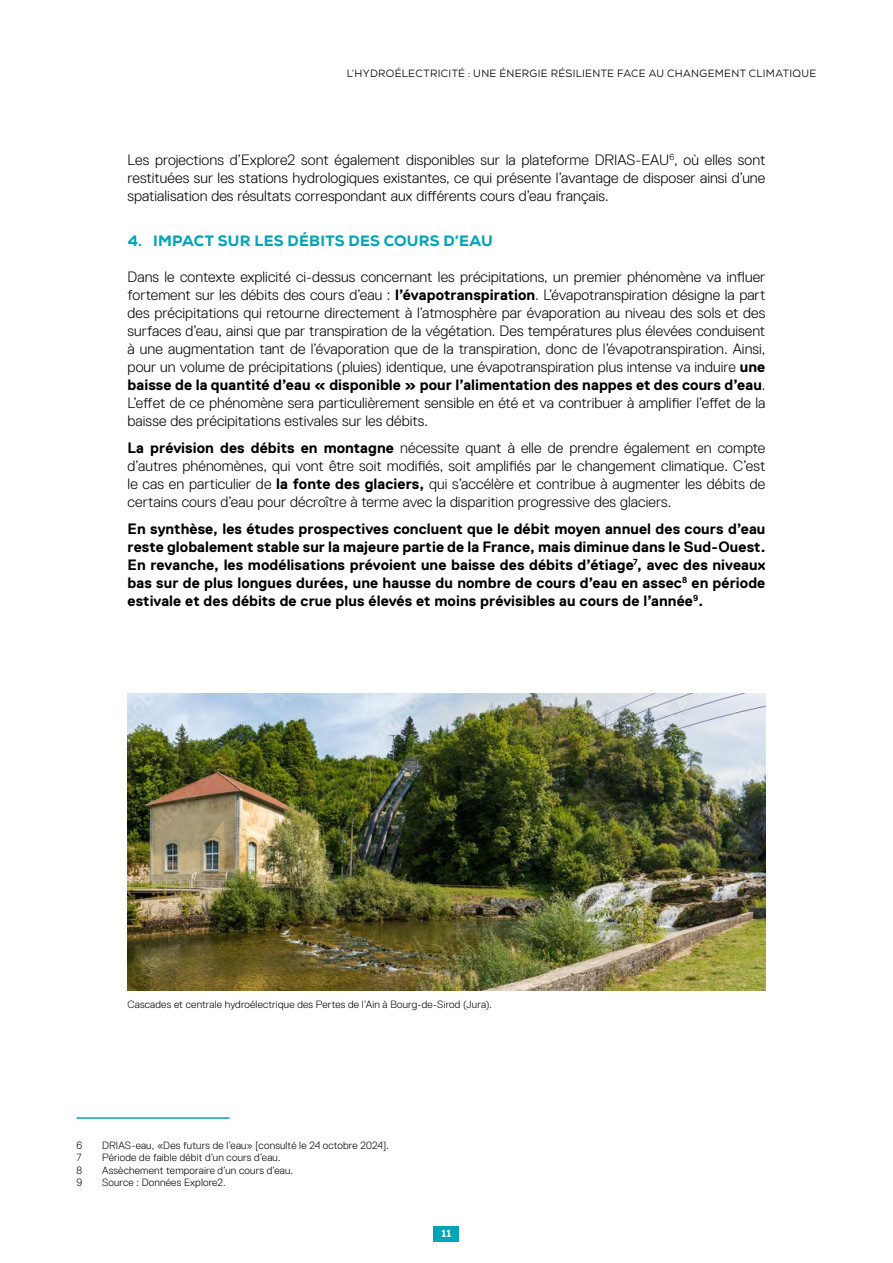
<style>
.page{position:relative;width:893px;height:1263px;background:#fff}
.page>*{position:absolute;margin:0;border:0;box-sizing:border-box;transform-origin:0 0}
.t1{font:300 15px/18px "Replica";letter-spacing:.005em;color:#000;text-align:justify}
.t2{font:700 15px/18px "Replica";letter-spacing:.005em;color:#000;text-align:justify}
.t3{font:800 15px "Nexa";letter-spacing:.02em;color:#00a4b7}
.t4{font:300 10.5px "Replica";letter-spacing:.015em;color:#000}
.t5{font:10.5px "Nexa";letter-spacing:.03em;color:#000}
.t6{font:800 10.5px "Nexa";color:#fff}
.s1{font-weight:700}
</style>
<div class="page">
<div style="left:434px;top:1226px;width:25px;height:16px;background:#00a4b7"></div>
<hr style="left:77px;top:1117px;width:153px;height:2px;background:#00a4b7">
<img style="left:128px;top:693px;width:637px;height:298px">
<p class="t5" style="left:347px;top:66px;width:471px">L’HYDROÉLECTRICITÉ : UNE ÉNERGIE RÉSILIENTE FACE AU CHANGEMENT CLIMATIQUE</p>
<p class="t1" style="left:128px;top:151px;width:639px">Les projections d’Explore2 sont également disponibles sur la plateforme DRIAS-EAU<sup>6</sup>, où elles sont restituées sur les stations hydrologiques existantes, ce qui présente l’avantage de disposer ainsi d’une spatialisation des résultats correspondant aux différents cours d’eau français.</p>
<p class="t3" style="left:128px;top:231px;width:367px">4. IMPACT SUR LES DÉBITS DES COURS D’EAU</p>
<p class="t1" style="left:128px;top:268px;width:639px">Dans le contexte explicité ci-dessus concernant les précipitations, un premier phénomène va influer fortement sur les débits des cours d’eau : <span class="s1">l’évapotranspiration</span>. L’évapotranspiration désigne la part des précipitations qui retourne directement à l’atmosphère par évaporation au niveau des sols et des surfaces d’eau, ainsi que par transpiration de la végétation. Des températures plus élevées conduisent à une augmentation tant de l’évaporation que de la transpiration, donc de l’évapotranspiration. Ainsi, pour un volume de précipitations (pluies) identique, une évapotranspiration plus intense va induire <span class="s1">une baisse de la quantité d’eau « disponible » pour l’alimentation des nappes et des cours d’eau</span>.<br>L’effet de ce phénomène sera particulièrement sensible en été et va contribuer à amplifier l’effet de la baisse des précipitations estivales sur les débits.</p>
<p class="t1" style="left:128px;top:439px;width:639px"><span class="s1">La prévision des débits en montagne</span> nécessite quant à elle de prendre également en compte d’autres phénomènes, qui vont être soit modifiés, soit amplifiés par le changement climatique. C’est le cas en particulier de <span class="s1">la fonte des glaciers,</span> qui s’accélère et contribue à augmenter les débits de certains cours d’eau pour décroître à terme avec la disparition progressive des glaciers.</p>
<p class="t2" style="left:128px;top:520px;width:639px">En synthèse, les études prospectives concluent que le débit moyen annuel des cours d’eau reste globalement stable sur la majeure partie de la France, mais diminue dans le Sud-Ouest.<br>En revanche, les modélisations prévoient une baisse des débits d’étiage<sup>7</sup>, avec des niveaux bas sur de plus longues durées, une hausse du nombre de cours d’eau en assec<sup>8</sup> en période estivale et des débits de crue plus élevés et moins prévisibles au cours de l’année<sup>9</sup>.</p>
<p class="t4" style="left:128px;top:998px;width:366px">Cascades et centrale hydroélectrique des Pertes de l’Ain à Bourg-de-Sirod (Jura).</p>
<p class="t4" style="left:77px;top:1139px;width:7px">6</p>
<p class="t4" style="left:102px;top:1139px;width:288px">DRIAS-eau, «Des futurs de l’eau» [consulté le 24 octobre 2024].</p>
<p class="t4" style="left:77px;top:1152px;width:7px">7</p>
<p class="t4" style="left:102px;top:1152px;width:180px">Période de faible débit d’un cours d’eau.</p>
<p class="t4" style="left:77px;top:1164px;width:7px">8</p>
<p class="t4" style="left:102px;top:1164px;width:192px">Assèchement temporaire d’un cours d’eau.</p>
<p class="t4" style="left:77px;top:1177px;width:7px">9</p>
<p class="t4" style="left:102px;top:1177px;width:125px">Source : Données Explore2.</p>
<p class="t6" style="left:442px;top:1227px;width:11px">11</p>
</div>
